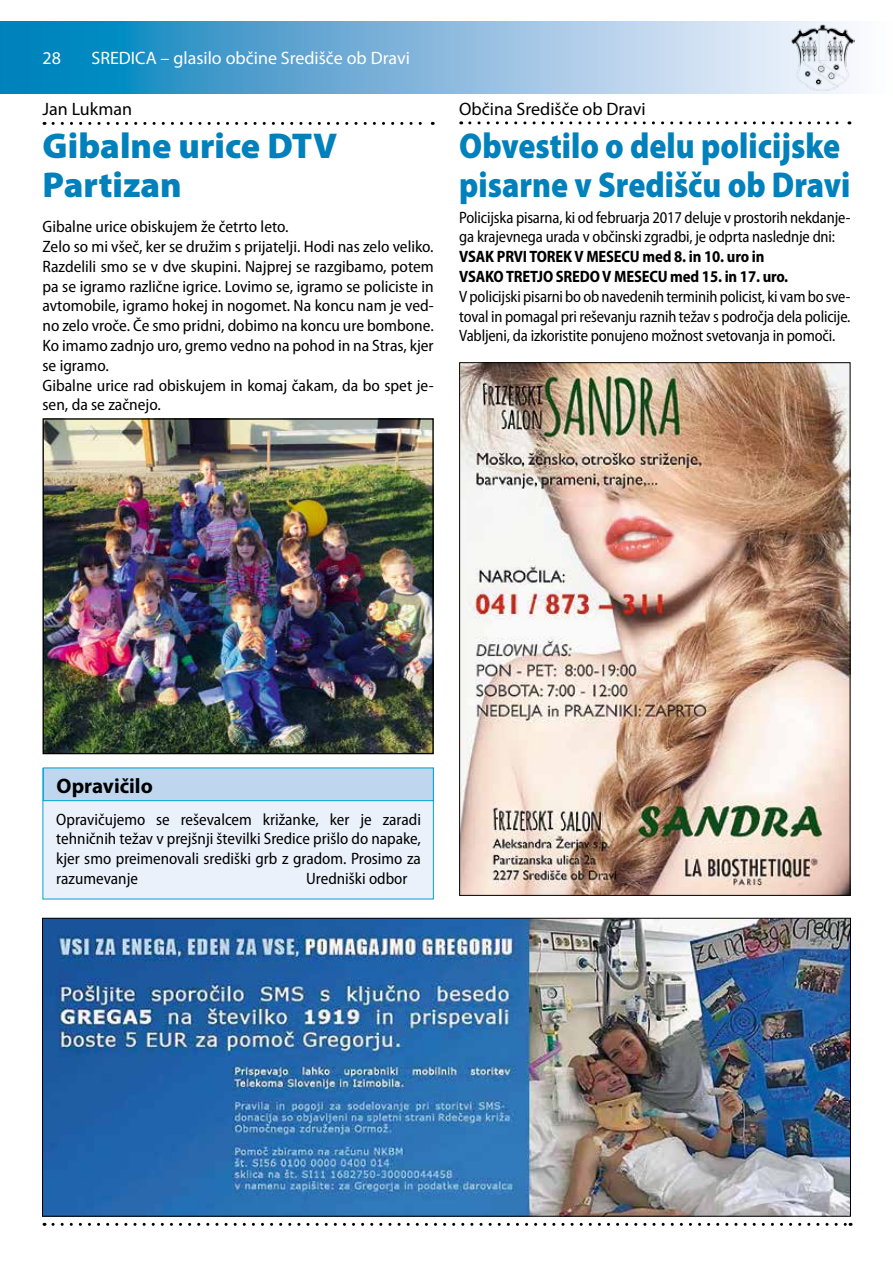
<style>
.page{position:relative;width:893px;height:1263px;background:#fff}
.page>*{position:absolute;margin:0;border:0;box-sizing:border-box;transform-origin:0 0}
.t1{font:900 36px/39px "Myriad Pro";color:#0081bb;scale:.88 1}
.t2{font:900 36px/39px "Myriad Pro";color:#0081bb}
.t3{font:700 21px "Myriad Pro";color:#000}
.t4{font:18px "Myriad Pro";color:#fff}
.t5{font:18px "Myriad Pro";color:#000}
.t6{font:semi-condensed 16.5px/19.8px "Myriad Pro";color:#000}
.t7{font:semi-condensed 16.5px/19.8px "Myriad Pro";color:#000;scale:.96 1}
.t8{font:700 semi-condensed 16.5px/19.8px "Myriad Pro";letter-spacing:-.01em;color:#000;scale:.96 1}
</style>
<div class="page">
<svg style="left:0;top:21px;width:855px;height:73px;background:#75b4da"></svg>
<img style="left:790px;top:24px;width:64px;height:67px">
<svg style="left:53px;top:1223px;width:798px;height:3px"></svg>
<svg style="left:53px;top:122px;width:380px;height:3px"></svg>
<img style="left:45px;top:420px;width:387px;height:332px">
<div style="left:43px;top:418px;width:391px;height:336px;border:1px solid #000"></div>
<svg style="left:470px;top:121px;width:380px;height:3px"></svg>
<img style="left:44px;top:920px;width:805px;height:294px">
<img style="left:461px;top:364px;width:387px;height:530px">
<div style="left:43px;top:768px;width:391px;height:131px;background:#ebf1fb"></div>
<div style="left:43px;top:767px;width:391px;height:34px;background:#bed6ee;border:1px solid #00a3d4"></div>
<p class="t4" style="left:43px;top:46px;width:20px">28</p>
<p class="t4" style="left:92px;top:46px;width:320px">SREDICA – glasilo občine Središče ob Dravi</p>
<p class="t5" style="left:43px;top:98px;width:91px">Jan Lukman</p>
<h1 class="t2" style="left:43px;top:127px;width:296px">Gibalne urice DTV<br>Partizan</h1>
<p class="t6" style="left:43px;top:217px;width:393px">Gibalne urice obiskujem že četrto leto.<br>Zelo so mi všeč, ker se družim s prijatelji. Hodi nas zelo veliko.<br>Razdelili smo se v dve skupini. Najprej se razgibamo, potem pa se igramo različne igrice. Lovimo se, igramo se policiste in avtomobile, igramo hokej in nogomet. Na koncu nam je ved&shy;no zelo vroče. Če smo pridni, dobimo na koncu ure bombone.<br>Ko imamo zadnjo uro, gremo vedno na pohod in na Stras, kjer se igramo.<br>Gibalne urice rad obiskujem in komaj čakam, da bo spet je&shy;sen, da se začnejo.</p>
<p class="t5" style="left:459px;top:98px;width:188px">Občina Središče ob Dravi</p>
<h1 class="t1" style="left:459px;top:127px;width:446px">Obvestilo o delu policijske pisarne v Središču ob Dravi</h1>
<p class="t7" style="left:459px;top:208px;width:409px">Policijska pisarna, ki od februarja 2017 deluje v prostorih nekdanje&shy;ga krajevnega urada v občinski zgradbi, je odprta naslednje dni:</p>
<p class="t8" style="left:459px;top:247px;width:344px">VSAK PRVI TOREK V MESECU med 8. in 10. uro in<br>VSAKO TRETJO SREDO V MESECU med 15. in 17. uro.</p>
<p class="t7" style="left:459px;top:287px;width:409px;text-align:justify">V policijski pisarni bo ob navedenih terminih policist, ki vam bo sve&shy;toval in pomagal pri reševanju raznih težav s področja dela policije.<br>Vabljeni, da izkoristite ponujeno možnost svetovanja in pomoči.</p>
<p class="t3" style="left:57px;top:772px;width:98px">Opravičilo</p>
<p class="t6" style="left:56px;top:809px;width:366px;text-align:justify">Opravičujemo se reševalcem križanke, ker je zaradi tehničnih težav v prejšnji številki Sredice prišlo do napake, kjer smo preimenovali središki grb z gradom. Prosimo za razumevanje</p>
<p class="t6" style="left:306px;top:869px;width:103px">Uredniški odbor</p>
</div>
